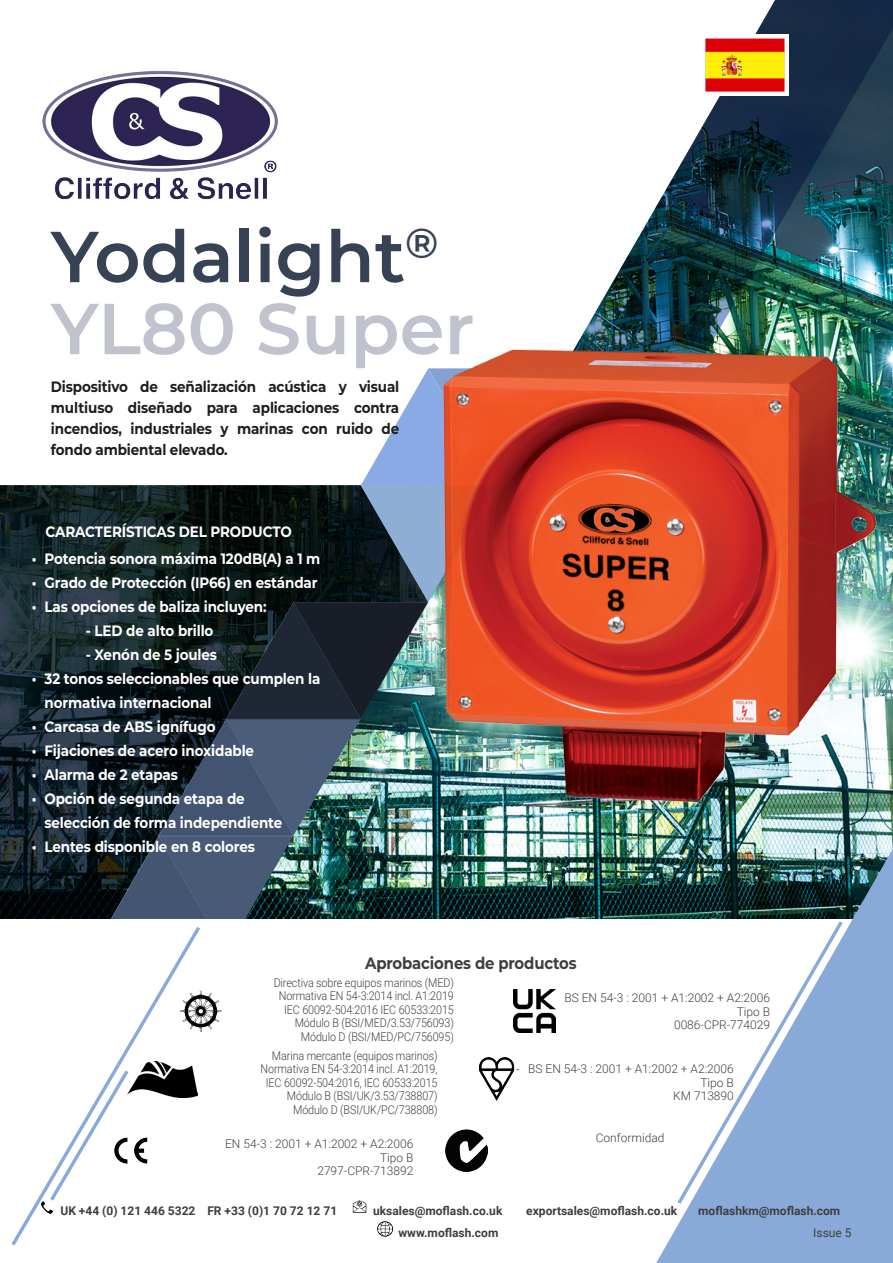
<style>
.page{position:relative;width:893px;height:1263px;background:#fff}
.page>*{position:absolute;margin:0;border:0;box-sizing:border-box;transform-origin:0 0}
.T4{font:600 72px "Montserrat";color:#374354}
.T4-2{font:600 72px "Montserrat";color:#c0c3cd}
.t1{font:700 16.5px "Montserrat";letter-spacing:-.01em;color:#3e3e3f;scale:.9 1}
.t2{font:700 15px/24px "Montserrat";letter-spacing:-.01em;color:#fff;scale:.9 1}
.t3{font:700 15px/21px "Montserrat";letter-spacing:-.01em;color:#201d1e;text-align:justify;scale:.9 1}
.t4{font:700 15px "Montserrat";letter-spacing:-.01em;color:#fff}
.t5{font:300 12px "Roboto";letter-spacing:-.01em;color:#414042;scale:.9 1}
.t6{font:300 12px/13.5px "Roboto";letter-spacing:-.01em;color:#414042;text-align:right}
.t7{font:700 12px "Roboto";color:#3e3e3f}
.t8{font:12px "Roboto";color:#3e3e3f}
</style>
<div class="page">
<img style="left:42px;top:71px;width:614px;height:848px">
<svg style="left:496px;top:0;width:397px;height:236px"></svg>
<img style="left:309px;top:236px;width:584px;height:679px">
<img style="left:0;top:368px;width:563px;height:551px">
<img style="left:656px;top:848px;width:237px;height:415px">
<svg style="left:674px;top:917px;width:172px;height:290px"></svg>
<svg style="left:11px;top:927px;width:191px;height:319px"></svg>
<img style="left:180px;top:990px;width:42px;height:41px">
<img style="left:111px;top:1129px;width:42px;height:42px">
<img style="left:479px;top:1058px;width:40px;height:42px">
<img style="left:128px;top:1061px;width:70px;height:36px">
<img style="left:513px;top:990px;width:43px;height:42px">
<img style="left:445px;top:1129px;width:43px;height:42px">
<img style="left:702px;top:34px;width:87px;height:61px">
<img style="left:352px;top:1200px;width:15px;height:13px">
<img style="left:35px;top:1197px;width:21px;height:21px">
<img style="left:377px;top:1221px;width:17px;height:16px">
<p class="T4" style="left:51px;top:206px;width:389px">Yodalight<sup>®</sup></p>
<p class="T4-2" style="left:51px;top:278px;width:425px">YL80 Super</p>
<p class="t3" style="left:51px;top:376px;width:389px">Dispositivo de señalización acústica y visual multiuso diseñado para aplicaciones contra incendios, industriales y marinas con ruido de fondo ambiental elevado.</p>
<p class="t2" style="left:46px;top:519px;width:275px">CARACTERÍSTICAS DEL PRODUCTO</p>
<p class="t2" style="left:32px;top:546px;width:322px">• Potencia sonora máxima 120dB(A) a 1 m</p>
<p class="t2" style="left:32px;top:570px;width:319px">• Grado de Protección (IP66) en estándar</p>
<p class="t2" style="left:32px;top:594px;width:262px">• Las opciones de baliza incluyen:</p>
<p class="t2" style="left:86px;top:618px;width:143px">- LED de alto brillo</p>
<p class="t2" style="left:86px;top:642px;width:147px">- Xenón de 5 joules</p>
<p class="t2" style="left:45px;top:666px;width:308px;text-indent:-13px">• 32 tonos seleccionables que cumplen la normativa internacional</p>
<p class="t2" style="left:32px;top:714px;width:206px">• Carcasa de ABS ignífugo</p>
<p class="t2" style="left:32px;top:738px;width:249px">• Fijaciones de acero inoxidable</p>
<p class="t2" style="left:32px;top:762px;width:164px">• Alarma de 2 etapas</p>
<p class="t2" style="left:45px;top:786px;width:266px;text-indent:-13px">• Opción de segunda etapa de selección de forma independiente</p>
<p class="t2" style="left:32px;top:834px;width:249px">• Lentes disponible en 8 colores</p>
<p class="t4" style="left:51px;top:521px;width:167px">PRODUCT FEATURES</p>
<p class="t1" style="left:365px;top:951px;width:236px">Aprobaciones de productos</p>
<p class="t5" style="left:274px;top:974px;width:202px">Directiva sobre equipos marinos (MED)</p>
<p class="t5" style="left:279px;top:987px;width:196px">Normativa EN 54-3:2014 incl. A1:2019</p>
<p class="t5" style="left:284px;top:1001px;width:190px">IEC 60092-504:2016 IEC 60533:2015</p>
<p class="t5" style="left:295px;top:1014px;width:178px">Módulo B (BSI/MED/3.53/756093)</p>
<p class="t5" style="left:301px;top:1028px;width:172px">Módulo D (BSI/MED/PC/756095)</p>
<p class="t5" style="left:272px;top:1047px;width:185px">Marina mercante (equipos marinos)</p>
<p class="t5" style="left:260px;top:1060px;width:198px">Normativa EN 54-3:2014 incl. A1:2019,</p>
<p class="t5" style="left:266px;top:1074px;width:192px">IEC 60092-504:2016, IEC 60533:2015</p>
<p class="t5" style="left:287px;top:1087px;width:169px">Módulo B (BSI/UK/3.53/738807)</p>
<p class="t5" style="left:293px;top:1101px;width:162px">Módulo D (BSI/UK/PC/738808)</p>
<p class="t6" style="left:225px;top:1137px;width:190px">EN 54-3 : 2001 + A1:2002 + A2:2006</p>
<p class="t6" style="left:380px;top:1150px;width:35px">Tipo B</p>
<p class="t6" style="left:317px;top:1164px;width:98px">2797-CPR-713892</p>
<p class="t6" style="left:564px;top:991px;width:207px">BS EN 54-3 : 2001 + A1:2002 + A2:2006<br>Tipo B</p>
<p class="t6" style="left:674px;top:1018px;width:98px">0086-CPR-774029</p>
<p class="t6" style="left:528px;top:1062px;width:207px">BS EN 54-3 : 2001 + A1:2002 + A2:2006</p>
<p class="t6" style="left:700px;top:1075px;width:35px">Tipo B</p>
<p class="t6" style="left:673px;top:1089px;width:62px">KM 713890</p>
<p class="t6" style="left:596px;top:1130px;width:70px">Conformidad</p>
<p class="t7" style="left:60px;top:1202px;width:278px">UK +44 (0) 121 446 5322 FR +33 (0)1 70 72 12 71</p>
<p class="t7" style="left:373px;top:1202px;width:131px">uksales@moflash.co.uk</p>
<p class="t7" style="left:526px;top:1202px;width:152px">exportsales@moflash.co.uk</p>
<p class="t7" style="left:698px;top:1202px;width:144px">moflashkm@moflash.com</p>
<p class="t7" style="left:398px;top:1224px;width:101px">www.moflash.com</p>
<p class="t8" style="left:813px;top:1224px;width:40px">Issue 5</p>
</div>
